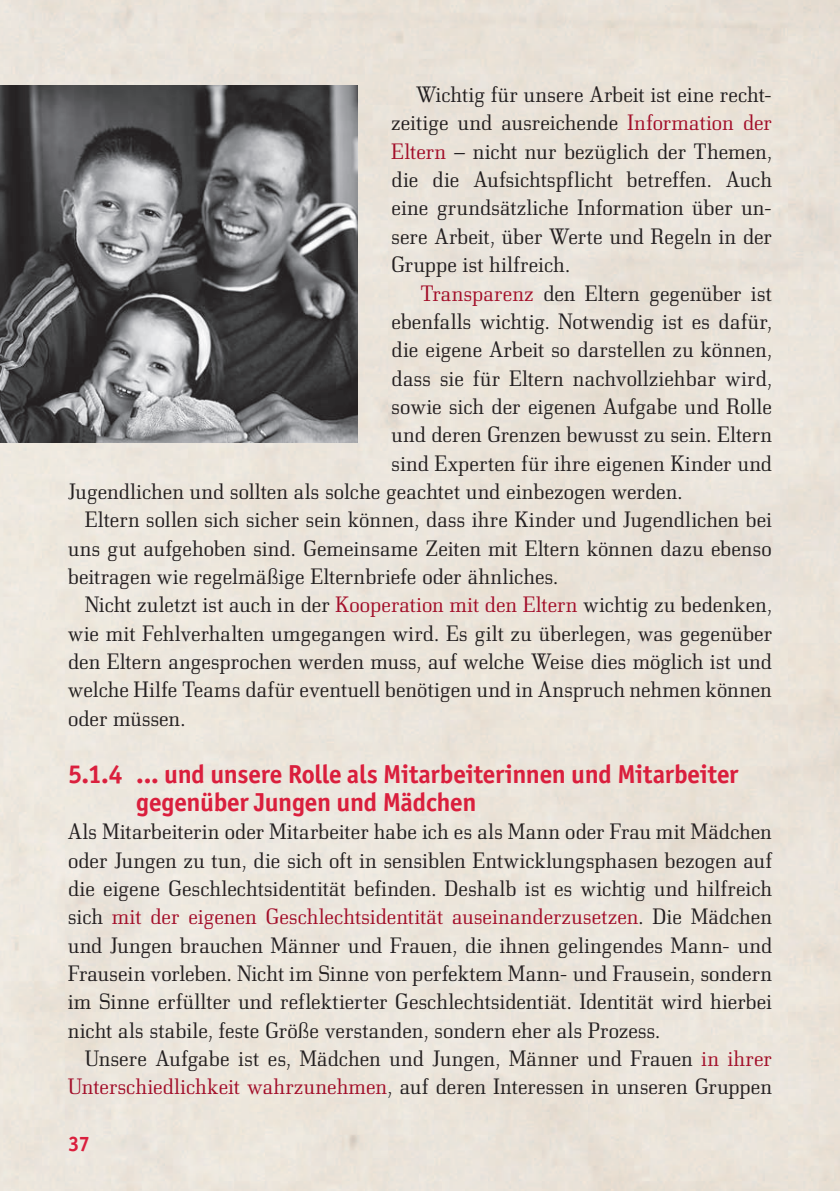
<style>
.page{position:relative;width:840px;height:1191px;background:#fff}
.page>*{position:absolute;margin:0;border:0;box-sizing:border-box;transform-origin:0 0}
.t1{font:700 26px/28.4px "Officina Sans ITC Std";letter-spacing:-.01em;color:#da1f3d}
.t2{font:22px/28.4px "Bodonitown";letter-spacing:.015em;color:#231f20;text-align:justify}
.t3{font:700 21px "Officina Sans ITC Std";color:#da1f3d}
.s1{color:#a20e29}
</style>
<div class="page">
<div style="left:0;top:0;width:839px;height:1191px;background:#ebe4db"></div>
<img style="left:0;top:85px;width:357px;height:357px">
<p class="t2" style="left:391px;top:80px;width:381px;text-indent:24px">Wichtig für unsere Arbeit ist eine recht&shy;zeitige und ausreichende <span class="s1">Information der Eltern</span> – nicht nur bezüglich der Themen, die die Aufsichtspflicht betreffen. Auch eine grundsätzliche Information über un&shy;sere Arbeit, über Werte und Regeln in der Gruppe ist hilfreich.</p>
<p class="t2" style="left:420px;top:279px;width:352px"><span class="s1">Transparenz</span> den Eltern gegenüber ist</p>
<p class="t2" style="left:391px;top:307px;width:381px">ebenfalls wichtig. Notwendig ist es dafür,</p>
<p class="t2" style="left:391px;top:335px;width:381px">die eigene Arbeit so darstellen zu können,</p>
<p class="t2" style="left:391px;top:364px;width:381px">dass sie für Eltern nachvollziehbar wird,</p>
<p class="t2" style="left:391px;top:392px;width:381px">sowie sich der eigenen Aufgabe und Rolle</p>
<p class="t2" style="left:391px;top:420px;width:381px">und deren Grenzen bewusst zu sein. Eltern</p>
<p class="t2" style="left:391px;top:449px;width:381px">sind Experten für ihre eigenen Kinder und</p>
<p class="t2" style="left:68px;top:477px;width:615px">Jugendlichen und sollten als solche geachtet und einbezogen werden.</p>
<p class="t2" style="left:85px;top:505px;width:687px">Eltern sollen sich sicher sein können, dass ihre Kinder und Jugendlichen bei</p>
<p class="t2" style="left:68px;top:534px;width:704px">uns gut aufgehoben sind. Gemeinsame Zeiten mit Eltern können dazu ebenso</p>
<p class="t2" style="left:68px;top:562px;width:491px">beitragen wie regelmäßige Elternbriefe oder ähnliches.</p>
<p class="t2" style="left:85px;top:590px;width:688px">Nicht zuletzt ist auch in der <span class="s1">Kooperation mit den Eltern</span> wichtig zu bedenken,</p>
<p class="t2" style="left:68px;top:619px;width:705px">wie mit Fehlverhalten umgegangen wird. Es gilt zu überlegen, was gegenüber</p>
<p class="t2" style="left:68px;top:647px;width:704px">den Eltern angesprochen werden muss, auf welche Weise dies möglich ist und</p>
<p class="t2" style="left:68px;top:675px;width:704px">welche Hilfe Teams dafür eventuell benötigen und in Anspruch nehmen können</p>
<p class="t2" style="left:68px;top:704px;width:119px">oder müssen.</p>
<p class="t1" style="left:136px;top:759px;width:603px;text-indent:-68px">5.1.4 ... und unsere Rolle als Mitarbeiterinnen und Mitarbeiter gegenüber Jungen und Mädchen</p>
<p class="t2" style="left:68px;top:817px;width:705px">Als Mitarbeiterin oder Mitarbeiter habe ich es als Mann oder Frau mit Mädchen oder Jungen zu tun, die sich oft in sensiblen Entwicklungsphasen bezogen auf die eigene Geschlechtsidentität befinden. Deshalb ist es wichtig und hilfreich sich <span class="s1">mit der eigenen Geschlechtsidentität auseinanderzusetzen</span>. Die Mädchen und Jungen brauchen Männer und Frauen, die ihnen gelingendes Mann- und Frausein vorleben. Nicht im Sinne von perfektem Mann- und Frausein, sondern im Sinne erfüllter und reflektierter Geschlechtsidentiät. Identität wird hierbei nicht als stabile, feste Größe verstanden, sondern eher als Prozess.</p>
<p class="t2" style="left:68px;top:1044px;width:705px;text-align:right">Unsere Aufgabe ist es, Mädchen und Jungen, Männer und Frauen <span class="s1">in ihrer<br>Unterschiedlichkeit wahrzunehmen</span>, auf deren Interessen in unseren Gruppen</p>
<p class="t3" style="left:68px;top:1131px;width:23px">37</p>
</div>
